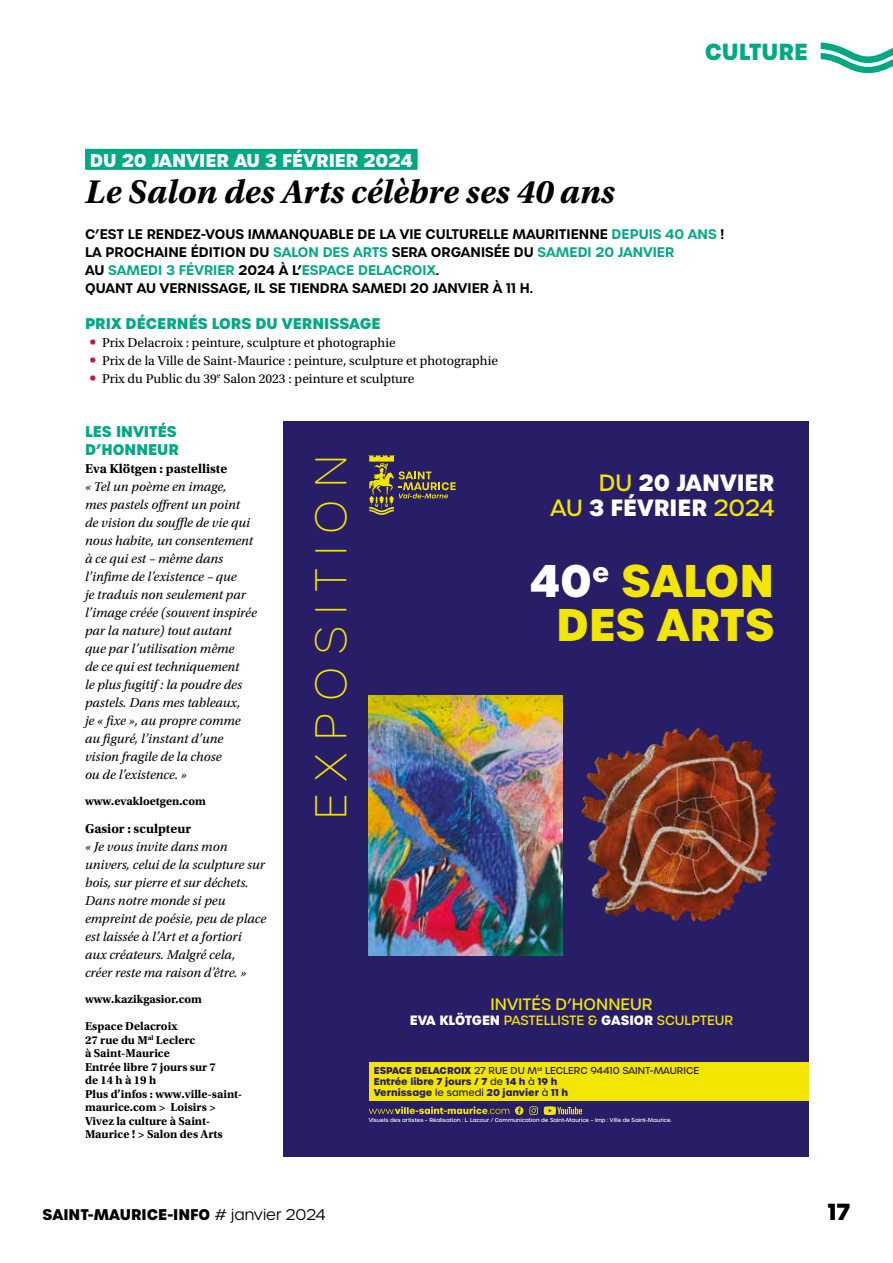
<style>
.page{position:relative;width:893px;height:1263px;background:#fff}
.page>*{position:absolute;margin:0;border:0;box-sizing:border-box;transform-origin:0 0}
.t1{font:700 44.25px/44.2px "Urbane";color:#f2e500;text-align:center}
.t2{font:100 42.9px "Urbane";letter-spacing:.3em;color:#f2e500}
.t3{font:italic 700 34.5px "Utopia Std";color:#000}
.t4{font:700 22.8px/24.6px "Urbane";color:#fff;text-align:right}
.t5{font:700 22.5px "Urbane";color:#00a984}
.t6{font:700 22.5px "Urbane";color:#000}
.t7{font:700 18px "Urbane";color:#fff}
.t8{font:500 15.9px "Urbane";color:#f2e500}
.t9{font:700 15px/18px "Urbane";color:#00a984}
.t10{font:700 15px "Urbane";color:#000}
.t11{font:italic 13.5px/18px "Utopia Std";color:#000}
.t12{font:600 13.5px/18px "Urbane";color:#000}
.t13{font:13.5px/18px "Utopia Std";color:#000}
.t14{font:700 13.5px "Utopia Std";color:#000}
.t15{font:500 13.05px "Urbane";color:#f2e500}
.t16{font:700 12px/13.5px "Utopia Std";color:#000}
.t17{font:700 9.6px/10.8px "Urbane";color:#281d67}
.t18{font:500 5.4px "Urbane";color:#fff}
.s1{color:#00a984}
.s2{font-weight:500;color:#f2e500}
.s3{color:#fff}
.s4{font-weight:700;color:#fff}
.s5{font-weight:500}
.s6{font-weight:300}
</style>
<div class="page">
<svg style="left:821px;top:43px;width:72px;height:30px"></svg>
<div style="left:85px;top:149px;width:333px;height:21px;background:#00a984"></div>
<div style="left:283px;top:421px;width:525px;height:736px;background:#281d67"></div>
<div style="left:369px;top:1062px;width:439px;height:39px;background:#f2e500"></div>
<svg style="left:369px;top:455px;width:87px;height:60px"></svg>
<img style="left:369px;top:695px;width:193px;height:260px">
<img style="left:581px;top:727px;width:196px;height:195px">
<svg style="left:369px;top:1106px;width:140px;height:8px"></svg>
<svg style="left:515px;top:1106px;width:8px;height:9px"></svg>
<svg style="left:529px;top:1106px;width:9px;height:9px"></svg>
<svg style="left:544px;top:1106px;width:38px;height:9px"></svg>
<h3 class="t5" style="left:705px;top:36px;width:105px">CULTURE</h3>
<h3 class="t7" style="left:90px;top:148px;width:324px">DU 20 JANVIER AU 3 FÉVRIER 2024</h3>
<h3 class="t3" style="left:85px;top:172px;width:531px">Le Salon des Arts célèbre ses 40 ans</h3>
<p class="t12" style="left:85px;top:225px;width:641px">C’EST LE RENDEZ-VOUS IMMANQUABLE DE LA VIE CULTURELLE MAURITIENNE <span class="s1">DEPUIS 40 ANS</span> !<br>LA PROCHAINE ÉDITION DU <span class="s1">SALON DES ARTS</span> SERA ORGANISÉE DU <span class="s1">SAMEDI 20 JANVIER<br></span>AU <span class="s1">SAMEDI 3 FÉVRIER</span> 2024 À L’<span class="s1">ESPACE DELACROIX</span>.<br>QUANT AU VERNISSAGE, IL SE TIENDRA SAMEDI 20 JANVIER À 11 H.</p>
<p class="t9" style="left:85px;top:314px;width:297px">PRIX DÉCERNÉS LORS DU VERNISSAGE</p>
<p class="t13" style="left:102px;top:334px;width:397px">Prix Delacroix : peinture, sculpture et photographie<br>Prix de la Ville de Saint-Maurice : peinture, sculpture et photographie<br>Prix du Public du 39<sup>e</sup> Salon 2023 : peinture et sculpture</p>
<p class="t9" style="left:85px;top:422px;width:96px">LES INVITÉS<br>D’HONNEUR</p>
<p class="t14" style="left:85px;top:461px;width:144px">Eva Klötgen : pastelliste</p>
<p class="t11" style="left:85px;top:478px;width:173px">« Tel un poème en image,<br>mes pastels offrent un point<br>de vision du souffle de vie qui nous habite, un consentement à ce qui est – même dans l’infime de l’existence – que<br>je traduis non seulement par l’image créée (souvent inspirée par la nature) tout autant<br>que par l’utilisation même<br>de ce qui est techniquement<br>le plus fugitif : la poudre des pastels. Dans mes tableaux,<br>je « fixe », au propre comme au figuré, l’instant d’une vision fragile de la chose<br>ou de l’existence. »</p>
<p class="t16" style="left:85px;top:795px;width:122px">www.evakloetgen.com</p>
<p class="t14" style="left:85px;top:821px;width:108px">Gasior : sculpteur</p>
<p class="t11" style="left:85px;top:838px;width:183px">« Je vous invite dans mon univers, celui de la sculpture sur bois, sur pierre et sur déchets.<br>Dans notre monde si peu empreint de poésie, peu de place est laissée à l’Art et a fortiori aux créateurs. Malgré cela,<br>créer reste ma raison d’être. »</p>
<p class="t16" style="left:85px;top:993px;width:119px">www.kazikgasior.com</p>
<p class="t16" style="left:85px;top:1020px;width:159px">Espace Delacroix<br>27 rue du M<sup>al</sup> Leclerc<br>à Saint-Maurice<br>Entrée libre 7 jours sur 7<br>de 14 h à 19 h<br>Plus d’infos : www.ville-saint&shy;maurice.com &gt; Loisirs &gt;<br>Vivez la culture à Saint-<br>Maurice ! &gt; Salon des Arts</p>
<h2 class="t2" style="left:304px;top:819px;width:365px;rotate:-90deg">EXPOSITION</h2>
<h3 class="t4" style="left:551px;top:471px;width:225px"><span class="s2">DU</span> 20 JANVIER<br><span class="s2">AU</span> 3 FÉVRIER <span class="s2">2024</span></h3>
<h1 class="t1" style="left:530px;top:559px;width:246px"><span class="s3">40</span><sup>e</sup> SALON<br>DES ARTS</h1>
<p class="t8" style="left:491px;top:993px;width:163px">INVITÉS D’HONNEUR</p>
<p class="t15" style="left:410px;top:1012px;width:325px"><span class="s4">EVA KLÖTGEN</span> PASTELLISTE &amp; <span class="s4">GASIOR</span> SCULPTEUR</p>
<p class="t17" style="left:374px;top:1065px;width:327px">ESPACE DELACROIX <span class="s5">27 RUE DU M</span><sup>al</sup> <span class="s5">LECLERC 94410 SAINT-MAURICE<br></span>Entrée libre 7 jours / 7 <span class="s5">de</span> 14 h <span class="s5">à</span> 19 h<br>Vernissage <span class="s5">le samedi</span> 20 janvier <span class="s5">à</span> 11 h</p>
<p class="t18" style="left:369px;top:1117px;width:305px">VIsuels des artistes – Réalisation : L. Lacour / Communication de Saint-Maurice – Imp : Ville de Saint-Maurice.</p>
<p class="t10" style="left:43px;top:1204px;width:284px">SAINT-MAURICE-INFO <span class="s6"># janvier 2024</span></p>
<h3 class="t6" style="left:828px;top:1197px;width:24px">17</h3>
</div>
